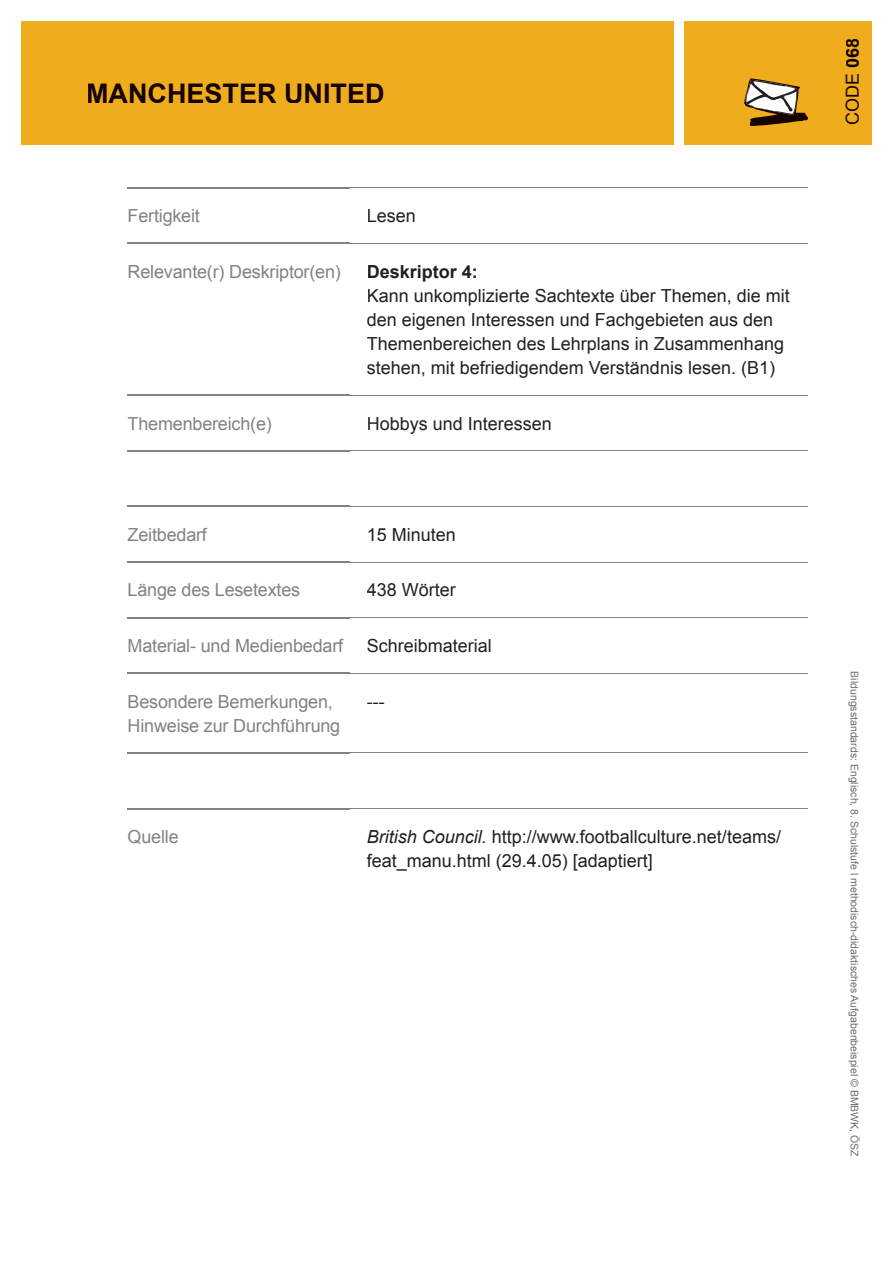
<style>
.page{position:relative;width:893px;height:1263px;background:#fff}
.page>*{position:absolute;margin:0;border:0;box-sizing:border-box;transform-origin:0 0}
.t1{font:700 27px "Arial";color:#160300}
.t2{font:18px/24px "Arial";color:#231f20}
.t3{font:18px/24px "Arial";letter-spacing:-.01em;color:#808285}
.t4{font:700 18px "Arial";color:#231f20}
.t5{font:18px "Arial";color:#160300}
.t6{font:10.5px "Arial";color:#6c6d70}
.s1{font-style:italic}
.s2{font-weight:700}
</style>
<div class="page">
<div style="left:685px;top:21px;width:187px;height:124px;background:#efac1c"></div>
<div style="left:21px;top:21px;width:652px;height:124px;background:#efac1c"></div>
<svg style="left:744px;top:78px;width:64px;height:48px"></svg>
<hr style="left:128px;top:187px;width:222px;height:2px;background:#808285">
<hr style="left:128px;top:243px;width:222px;height:1px;background:#808285">
<hr style="left:128px;top:394px;width:222px;height:2px;background:#808285">
<hr style="left:128px;top:450px;width:222px;height:1px;background:#808285">
<hr style="left:128px;top:506px;width:222px;height:1px;background:#808285">
<hr style="left:128px;top:561px;width:222px;height:2px;background:#808285">
<hr style="left:128px;top:617px;width:222px;height:1px;background:#808285">
<hr style="left:128px;top:672px;width:222px;height:2px;background:#808285">
<hr style="left:128px;top:752px;width:222px;height:2px;background:#808285">
<hr style="left:128px;top:808px;width:222px;height:1px;background:#808285">
<hr style="left:367px;top:188px;width:441px;height:1px;background:#808285">
<svg style="left:350px;top:243px;width:17px;height:1px"></svg>
<hr style="left:367px;top:243px;width:441px;height:1px;background:#808285">
<svg style="left:350px;top:395px;width:17px;height:1px"></svg>
<hr style="left:367px;top:395px;width:441px;height:1px;background:#808285">
<hr style="left:367px;top:451px;width:441px;height:1px;background:#808285">
<svg style="left:350px;top:506px;width:17px;height:1px"></svg>
<hr style="left:367px;top:506px;width:441px;height:1px;background:#808285">
<svg style="left:350px;top:562px;width:17px;height:1px"></svg>
<hr style="left:367px;top:562px;width:441px;height:1px;background:#808285">
<svg style="left:350px;top:617px;width:17px;height:1px"></svg>
<hr style="left:367px;top:617px;width:441px;height:1px;background:#808285">
<svg style="left:350px;top:673px;width:17px;height:1px"></svg>
<hr style="left:367px;top:673px;width:441px;height:1px;background:#808285">
<hr style="left:367px;top:753px;width:441px;height:1px;background:#808285">
<svg style="left:350px;top:808px;width:17px;height:1px"></svg>
<hr style="left:367px;top:808px;width:441px;height:1px;background:#808285">
<h1 class="t1" style="left:86px;top:75px;width:300px">MANCHESTER UNITED</h1>
<p class="t3" style="left:128px;top:204px;width:74px">Fertigkeit</p>
<p class="t2" style="left:367px;top:204px;width:51px">Lesen</p>
<p class="t3" style="left:128px;top:260px;width:215px">Relevante(r) Deskriptor(en)</p>
<p class="t4" style="left:367px;top:260px;width:113px">Deskriptor 4:</p>
<p class="t2" style="left:367px;top:284px;width:424px">Kann unkomplizierte Sachtexte über Themen, die mit den eigenen Interessen und Fachgebieten aus den Themenbereichen des Lehrplans in Zusammenhang stehen, mit befriedigendem Verständnis lesen. (B1)</p>
<p class="t3" style="left:128px;top:411px;width:146px">Themenbereich(e)</p>
<p class="t2" style="left:367px;top:411px;width:187px">Hobbys und Interessen</p>
<p class="t3" style="left:128px;top:523px;width:81px">Zeitbedarf</p>
<p class="t2" style="left:367px;top:523px;width:91px">15 Minuten</p>
<p class="t3" style="left:128px;top:578px;width:174px">Länge des Lesetextes</p>
<p class="t2" style="left:367px;top:578px;width:91px">438 Wörter</p>
<p class="t3" style="left:128px;top:634px;width:217px">Material- und Medienbedarf</p>
<p class="t2" style="left:367px;top:634px;width:127px">Schreibmaterial</p>
<p class="t3" style="left:128px;top:689px;width:214px">Besondere Bemerkungen,<br>Hinweise zur Durchführung</p>
<p class="t2" style="left:367px;top:689px;width:19px">---</p>
<p class="t3" style="left:128px;top:825px;width:53px">Quelle</p>
<p class="t2" style="left:367px;top:825px;width:416px"><span class="s1">British Council.</span> http://www.footballculture.net/teams/ feat_manu.html (29.4.05) [adaptiert]</p>
<p class="t5" style="left:841px;top:125px;width:89px;rotate:-90deg">CODE <span class="s2">068</span></p>
<p class="t6" style="left:861px;top:671px;width:487px;rotate:90deg">Bildungsstandards: Englisch, 8. Schulstufe l methodisch-didaktisches Aufgabenbeispiel © BMBWK, ÖSZ</p>
</div>
